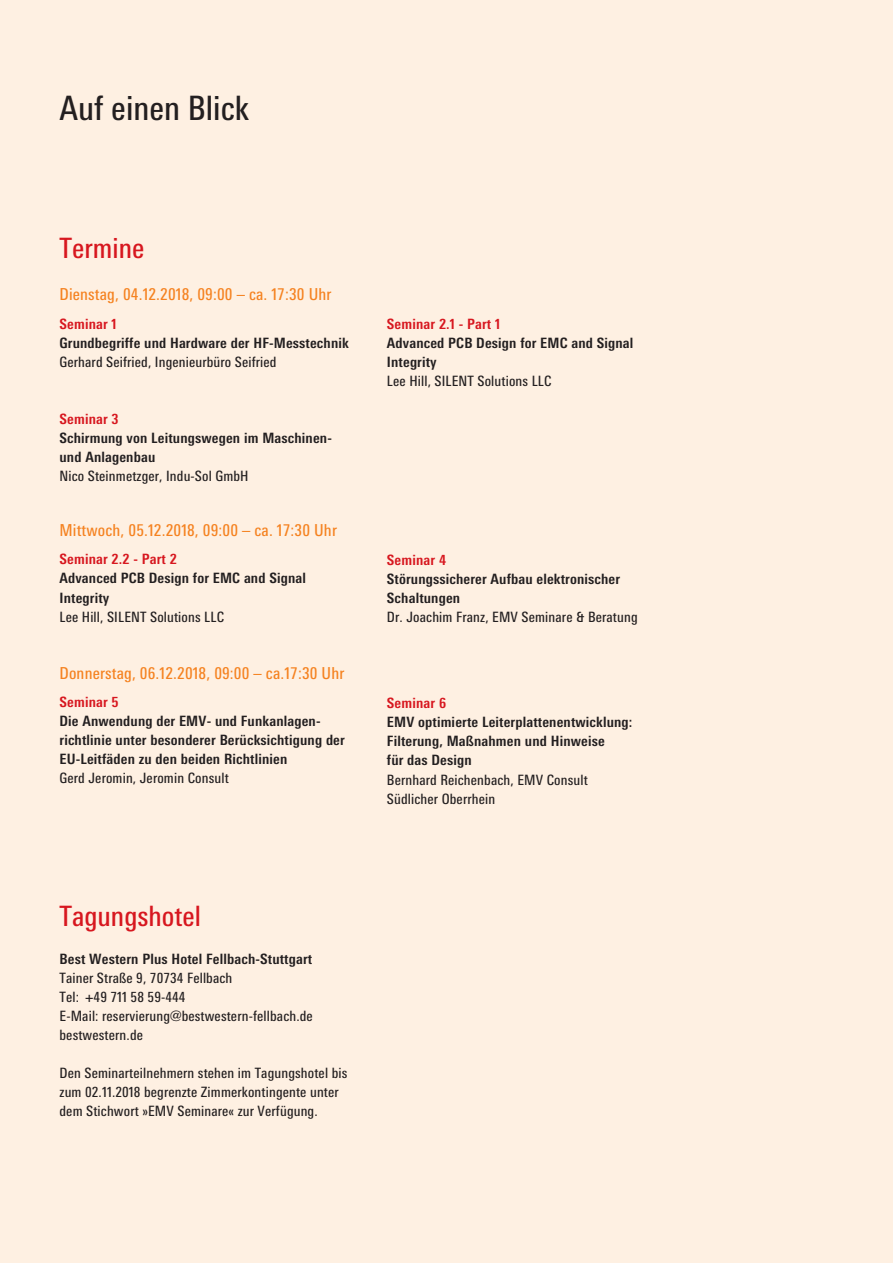
<style>
.page{position:relative;width:893px;height:1263px;background:#fef0e2}
.page>*{position:absolute;margin:0;border:0;box-sizing:border-box;transform-origin:0 0}
.t1{font:condensed 33.6px "Messe Univers";color:#231f20}
.t2{font:condensed 28.05px "Messe Univers";color:#d7171f}
.t3{font:condensed 16.5px "Messe Univers";letter-spacing:.01em;color:#f58220}
.t4{font:condensed 14.25px/19px "Messe Univers";letter-spacing:.01em;color:#231f20}
.t5{font:700 condensed 14.25px/19px "Messe Univers";letter-spacing:.01em;color:#231f20}
.t6{font:700 condensed 14.25px "Messe Univers";letter-spacing:.01em;color:#d7171f}
</style>
<div class="page">
<h1 class="t1" style="left:60px;top:87px;width:191px">Auf einen Blick</h1>
<h2 class="t2" style="left:60px;top:231px;width:86px">Termine</h2>
<p class="t3" style="left:60px;top:284px;width:273px">Dienstag, 04.12.2018, 09:00 – ca. 17:30 Uhr</p>
<p class="t6" style="left:60px;top:315px;width:59px">Seminar 1</p>
<p class="t5" style="left:60px;top:333px;width:291px">Grundbegriffe und Hardware der HF-Messtechnik</p>
<p class="t4" style="left:60px;top:352px;width:218px">Gerhard Seifried, Ingenieurbüro Seifried</p>
<p class="t6" style="left:60px;top:410px;width:61px">Seminar 3</p>
<p class="t5" style="left:60px;top:428px;width:274px">Schirmung von Leitungswegen im Maschinen&shy;und Anlagenbau</p>
<p class="t4" style="left:60px;top:466px;width:191px">Nico Steinmetzger, Indu-Sol GmbH</p>
<p class="t3" style="left:60px;top:520px;width:279px">Mittwoch, 05.12.2018, 09:00 – ca. 17:30 Uhr</p>
<p class="t6" style="left:60px;top:550px;width:119px">Seminar 2.2 - Part 2</p>
<p class="t5" style="left:60px;top:569px;width:248px">Advanced PCB Design for EMC and Signal<br>Integrity</p>
<p class="t4" style="left:60px;top:607px;width:166px">Lee Hill, SILENT Solutions LLC</p>
<p class="t3" style="left:60px;top:662px;width:286px">Donnerstag, 06.12.2018, 09:00 – ca.17:30 Uhr</p>
<p class="t6" style="left:60px;top:693px;width:61px">Seminar 5</p>
<p class="t5" style="left:60px;top:711px;width:287px">Die Anwendung der EMV- und Funkanlagen&shy;richtlinie unter besonderer Berücksichtigung der<br>EU-Leitfäden zu den beiden Richtlinien</p>
<p class="t4" style="left:60px;top:768px;width:171px">Gerd Jeromin, Jeromin Consult</p>
<p class="t6" style="left:387px;top:315px;width:115px">Seminar 2.1 - Part 1</p>
<p class="t5" style="left:387px;top:333px;width:248px">Advanced PCB Design for EMC and Signal<br>Integrity</p>
<p class="t4" style="left:387px;top:371px;width:166px">Lee Hill, SILENT Solutions LLC</p>
<p class="t6" style="left:387px;top:551px;width:61px">Seminar 4</p>
<p class="t5" style="left:387px;top:569px;width:235px">Störungssicherer Aufbau elektronischer<br>Schaltungen</p>
<p class="t4" style="left:387px;top:607px;width:252px">Dr. Joachim Franz, EMV Seminare &amp; Beratung</p>
<p class="t6" style="left:387px;top:694px;width:61px">Seminar 6</p>
<p class="t5" style="left:387px;top:712px;width:247px">EMV optimierte Leiterplattenentwicklung:<br>Filterung, Maßnahmen und Hinweise<br>für das Design</p>
<p class="t4" style="left:387px;top:770px;width:202px">Bernhard Reichenbach, EMV Consult<br>Südlicher Oberrhein</p>
<h2 class="t2" style="left:60px;top:898px;width:143px">Tagungshotel</h2>
<p class="t5" style="left:60px;top:949px;width:254px">Best Western Plus Hotel Fellbach-Stuttgart</p>
<p class="t4" style="left:60px;top:968px;width:255px">Tainer Straße 9, 70734 Fellbach<br>Tel: +49 711 58 59-444<br>E-Mail: reservierung@bestwestern-fellbach.de bestwestern.de</p>
<p class="t4" style="left:60px;top:1063px;width:289px">Den Seminarteilnehmern stehen im Tagungshotel bis zum 02.11.2018 begrenzte Zimmerkontingente unter dem Stichwort »EMV Seminare« zur Verfügung.</p>
</div>
